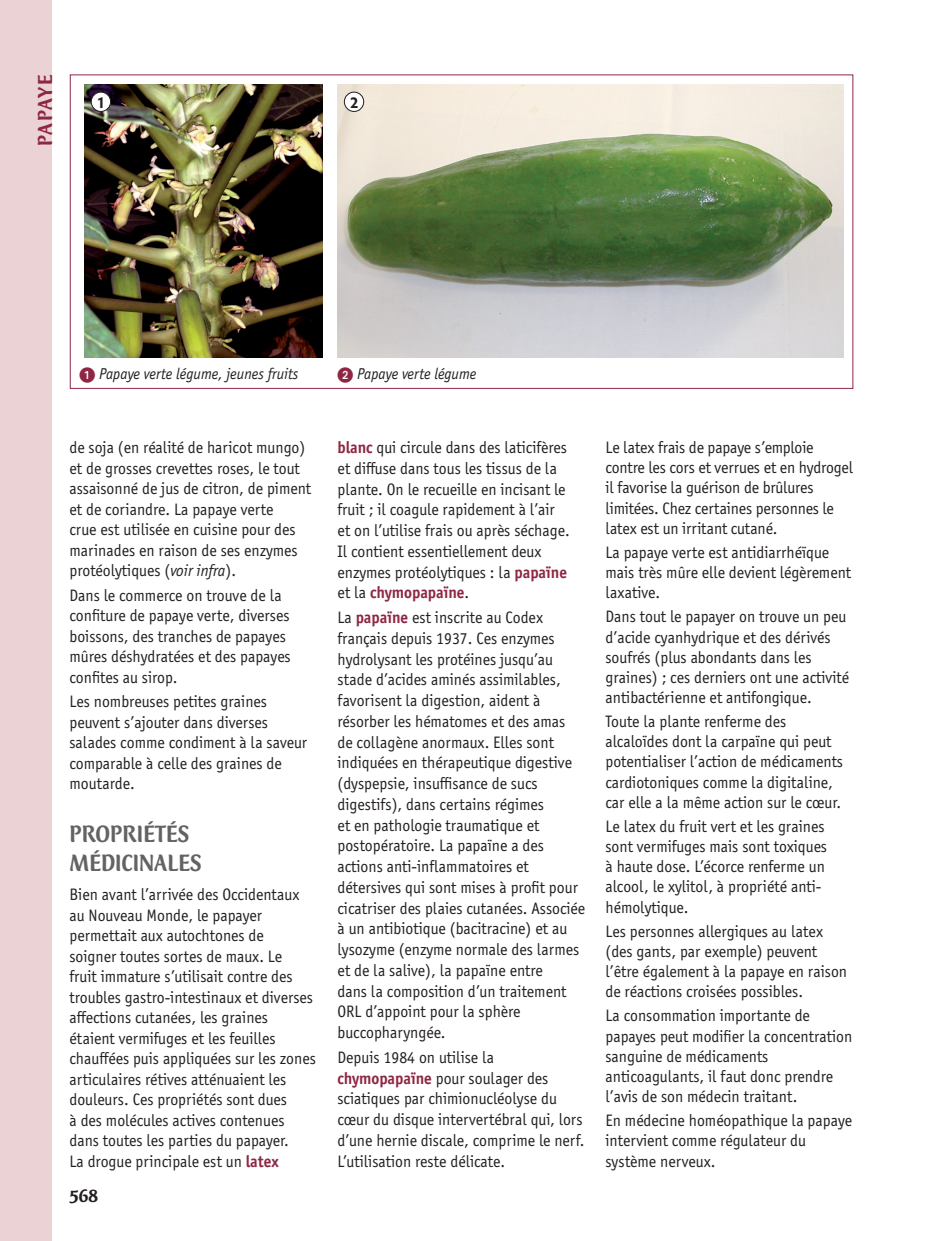
<style>
.page{position:relative;width:943px;height:1241px;background:#fff}
.page>*{position:absolute;margin:0;border:0;box-sizing:border-box;transform-origin:0 0}
.t1{font:500 24.5px/28.3px "CT Mercurius Std";color:#636366;scale:.95 1}
.t2{font:500 21px "CT Mercurius Std";letter-spacing:.015em;color:#8e2743}
.t3{font:500 19.25px "CT Mercurius Std";color:#231f20}
.t4{font:16.62px/20.7px "Officina Sans ITC Pro";color:#231f20;scale:.95 1}
.t5{font:italic 15.75px "Officina Sans ITC Pro";color:#231f20;scale:.95 1}
.t6{font:700 15.75px "Hypatia Sans Pro";color:#231f20}
.s1{font-family:"European Pi One";font-style:normal;color:#8e2743}
.s2{font-style:italic}
.s3{font-weight:700;color:#8e2743}
</style>
<div class="page">
<div style="left:0;top:0;width:52px;height:1240px;background:#ebd3d5"></div>
<img style="left:337px;top:84px;width:506px;height:273px">
<div style="left:344px;top:92px;width:20px;height:19px;background:#fff;border-radius:50%"></div>
<div style="left:344px;top:92px;width:20px;height:20px;border:1px solid #231f20;border-radius:50%"></div>
<img style="left:85px;top:84px;width:238px;height:273px">
<div style="left:91px;top:92px;width:20px;height:19px;background:#fff;border-radius:50%"></div>
<div style="left:91px;top:92px;width:20px;height:20px;border:1px solid #231f20;border-radius:50%"></div>
<p class="t2" style="left:37px;top:146px;width:73px;rotate:-90deg">PAPAYE</p>
<p class="t6" style="left:97px;top:93px;width:10px">1</p>
<p class="t6" style="left:350px;top:93px;width:10px">2</p>
<p class="t5" style="left:79px;top:367px;width:232px"><span class="s1">-</span> Papaye verte légume, jeunes fruits</p>
<p class="t5" style="left:357px;top:367px;width:127px">Papaye verte légume</p>
<p class="t4" style="left:69px;top:439px;width:256px">de soja (en réalité de haricot mungo) et de grosses crevettes roses, le tout assaisonné de jus de citron, de piment et de coriandre. La papaye verte<br>crue est utilisée en cuisine pour des marinades en raison de ses enzymes protéolytiques (<span class="s2">voir infra</span>).</p>
<p class="t4" style="left:69px;top:586px;width:234px">Dans le commerce on trouve de la confiture de papaye verte, diverses boissons, des tranches de papayes mûres déshydratées et des papayes confites au sirop.</p>
<p class="t4" style="left:69px;top:692px;width:252px">Les nombreuses petites graines peuvent s’ajouter dans diverses salades comme condiment à la saveur comparable à celle des graines de moutarde.</p>
<h1 class="t1" style="left:69px;top:822px;width:141px">PROPRIÉTÉS<br>MÉDICINALES</h1>
<p class="t4" style="left:69px;top:885px;width:261px">Bien avant l’arrivée des Occidentaux au Nouveau Monde, le papayer permettait aux autochtones de<br>soigner toutes sortes de maux. Le<br>fruit immature s’utilisait contre des troubles gastro-intestinaux et diverses affections cutanées, les graines étaient vermifuges et les feuilles chauffées puis appliquées sur les zones articulaires rétives atténuaient les douleurs. Ces propriétés sont dues<br>à des molécules actives contenues dans toutes les parties du papayer.<br>La drogue principale est un <span class="s3">latex</span></p>
<p class="t3" style="left:69px;top:1188px;width:30px">568</p>
<p class="t4" style="left:337px;top:438px;width:246px"><span class="s3">blanc</span> qui circule dans des laticifères et diffuse dans tous les tissus de la plante. On le recueille en incisant le fruit ; il coagule rapidement à l’air et on l’utilise frais ou après séchage.<br>Il contient essentiellement deux enzymes protéolytiques : la <span class="s3">papaïne </span>et la <span class="s3">chymopapaïne</span>.</p>
<p class="t4" style="left:337px;top:608px;width:262px">La <span class="s3">papaïne</span> est inscrite au Codex français depuis 1937. Ces enzymes hydrolysant les protéines jusqu’au stade d’acides aminés assimilables, favorisent la digestion, aident à résorber les hématomes et des amas<br>de collagène anormaux. Elles sont indiquées en thérapeutique digestive (dyspepsie, insuffisance de sucs digestifs), dans certains régimes<br>et en pathologie traumatique et postopératoire. La papaïne a des actions anti-inflammatoires et détersives qui sont mises à profit pour cicatriser des plaies cutanées. Associée à un antibiotique (bacitracine) et au lysozyme (enzyme normale des larmes et de la salive), la papaïne entre<br>dans la composition d’un traitement ORL d’appoint pour la sphère buccopharyngée.</p>
<p class="t4" style="left:337px;top:1048px;width:261px">Depuis 1984 on utilise la <span class="s3">chymopapaïne</span> pour soulager des sciatiques par chimionucléolyse du cœur du disque intervertébral qui, lors d’une hernie discale, comprime le nerf.<br>L’utilisation reste délicate.</p>
<p class="t4" style="left:605px;top:439px;width:262px;line-height:20.1px">Le latex frais de papaye s’emploie contre les cors et verrues et en hydrogel il favorise la guérison de brûlures limitées. Chez certaines personnes le latex est un irritant cutané.</p>
<p class="t4" style="left:605px;top:543px;width:260px;line-height:20.1px">La papaye verte est antidiarrhéïque mais très mûre elle devient légèrement laxative.</p>
<p class="t4" style="left:605px;top:608px;width:258px;line-height:20.1px">Dans tout le papayer on trouve un peu d’acide cyanhydrique et des dérivés soufrés (plus abondants dans les graines) ; ces derniers ont une activité antibactérienne et antifongique.</p>
<p class="t4" style="left:605px;top:713px;width:252px;line-height:20.1px">Toute la plante renferme des alcaloïdes dont la carpaïne qui peut potentialiser l’action de médicaments cardiotoniques comme la digitaline, car elle a la même action sur le cœur.</p>
<p class="t4" style="left:605px;top:817px;width:235px;line-height:20.1px">Le latex du fruit vert et les graines sont vermifuges mais sont toxiques à haute dose. L’écorce renferme un alcool, le xylitol, à propriété anti&shy;hémolytique.</p>
<p class="t4" style="left:605px;top:922px;width:256px;line-height:20.1px">Les personnes allergiques au latex (des gants, par exemple) peuvent l’être également à la papaye en raison de réactions croisées possibles.</p>
<p class="t4" style="left:605px;top:1007px;width:261px;line-height:20.1px">La consommation importante de papayes peut modifier la concentration sanguine de médicaments anticoagulants, il faut donc prendre l’avis de son médecin traitant.</p>
<p class="t4" style="left:605px;top:1111px;width:261px;line-height:20.1px">En médecine homéopathique la papaye intervient comme régulateur du système nerveux.</p>
</div>
